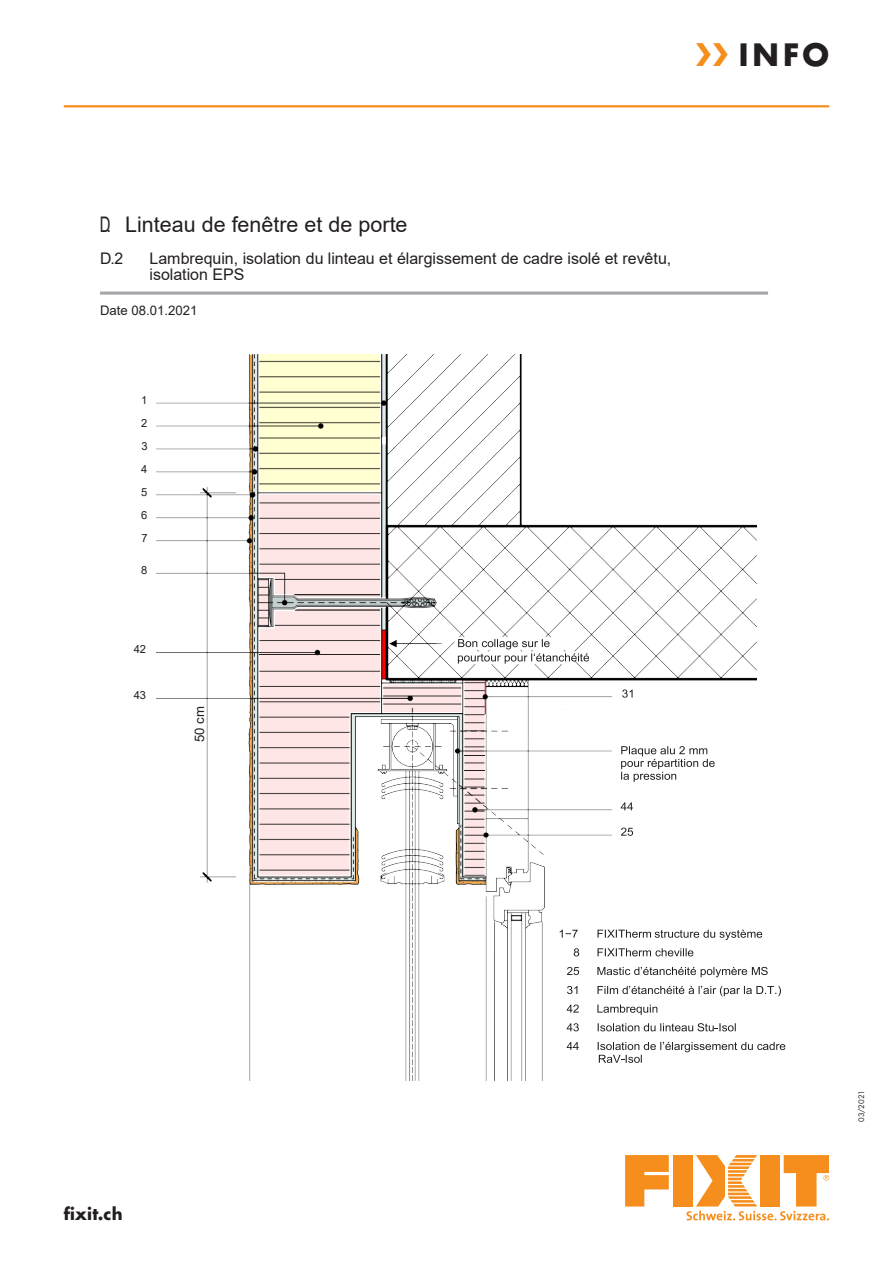
<style>
.page{position:relative;width:893px;height:1263px;background:#fff}
.page>*{position:absolute;margin:0;border:0;box-sizing:border-box;transform-origin:0 0}
.t1{font:700 30px "Futura Std";color:#231f20}
.t2{font:21.45px "Arial";color:#231f20;scale:.69 1}
.t3{font:700 16.5px "Futura Std";color:#231f20}
.t4{font:16.05px/15.3px "Arial";letter-spacing:-.005em;color:#231f20}
.t5{font:13.2px "Arial";color:#231f20}
.t6{font:11.1px/23px "Arial";color:#231f20;text-align:justify}
.Inseratenummer{font:7.5px "Futura Std";letter-spacing:.01em;color:#231f20}
.s1{color:#f68e1e}
</style>
<div class="page">
<hr style="left:64px;top:105px;width:765px;height:2px;background:#f68e1e">
<svg style="left:625px;top:1155px;width:44px;height:51px"></svg>
<div style="left:673px;top:1155px;width:20px;height:51px;background:#f68e1e"></div>
<svg style="left:686px;top:1155px;width:143px;height:65px"></svg>
<hr style="left:100px;top:292px;width:668px;height:3px;background:#a5a6aa">
<img style="left:156px;top:354px;width:601px;height:726px">
<img style="left:260px;top:643px;width:122px;height:13px">
<hr style="left:260px;top:654px;width:120px;height:1px;background:#231f20">
<img style="left:457px;top:637px;width:138px;height:27px">
<svg style="left:458px;top:639px;width:131px;height:25px"></svg>
<img style="left:622px;top:687px;width:14px;height:13px">
<svg style="left:622px;top:689px;width:11px;height:9px"></svg>
<img style="left:464px;top:744px;width:22px;height:27px">
<svg style="left:464px;top:755px;width:21px;height:1px"></svg>
<svg style="left:464px;top:770px;width:21px;height:1px"></svg>
<img style="left:620px;top:744px;width:101px;height:47px">
<svg style="left:621px;top:746px;width:94px;height:36px"></svg>
<img style="left:620px;top:800px;width:15px;height:38px">
<svg style="left:621px;top:802px;width:12px;height:8px"></svg>
<svg style="left:621px;top:828px;width:12px;height:8px"></svg>
<img style="left:558px;top:927px;width:228px;height:153px">
<svg style="left:560px;top:930px;width:18px;height:8px"></svg>
<svg style="left:597px;top:929px;width:165px;height:11px"></svg>
<svg style="left:574px;top:948px;width:5px;height:8px"></svg>
<svg style="left:597px;top:948px;width:96px;height:8px"></svg>
<svg style="left:567px;top:967px;width:12px;height:8px"></svg>
<svg style="left:597px;top:967px;width:171px;height:10px"></svg>
<svg style="left:567px;top:986px;width:10px;height:8px"></svg>
<svg style="left:597px;top:986px;width:184px;height:10px"></svg>
<svg style="left:567px;top:1004px;width:12px;height:8px"></svg>
<svg style="left:597px;top:1005px;width:60px;height:10px"></svg>
<svg style="left:567px;top:1023px;width:12px;height:8px"></svg>
<svg style="left:598px;top:1023px;width:138px;height:8px"></svg>
<svg style="left:567px;top:1042px;width:12px;height:8px"></svg>
<svg style="left:598px;top:1042px;width:187px;height:21px"></svg>
<h1 class="t1" style="left:695px;top:34px;width:135px"><span class="s1">❯❯</span> INFO</h1>
<p class="t2" style="left:100px;top:209px;width:447px">D. Linteau de fenêtre et de porte</p>
<p class="t4" style="left:100px;top:251px;width:25px">D.2</p>
<p class="t4" style="left:150px;top:251px;width:523px">Lambrequin, isolation du linteau et élargissement de cadre isolé et revêtu, isolation EPS</p>
<p class="t5" style="left:100px;top:301px;width:99px">Date 08.01.2021</p>
<p class="t6" style="left:141px;top:389px;width:8px">1<br>2<br>3<br>4<br>5<br>6<br>7</p>
<p class="t6" style="left:141px;top:559px;width:8px">8</p>
<p class="t6" style="left:134px;top:638px;width:14px">42</p>
<p class="t6" style="left:134px;top:684px;width:14px">43</p>
<p class="t5" style="left:190px;top:742px;width:37px;rotate:-90deg">50 cm</p>
<p class="t3" style="left:64px;top:1203px;width:60px">fixit.ch</p>
<p class="Inseratenummer" style="left:857px;top:1122px;width:33px;rotate:-90deg">03/2021</p>
</div>
